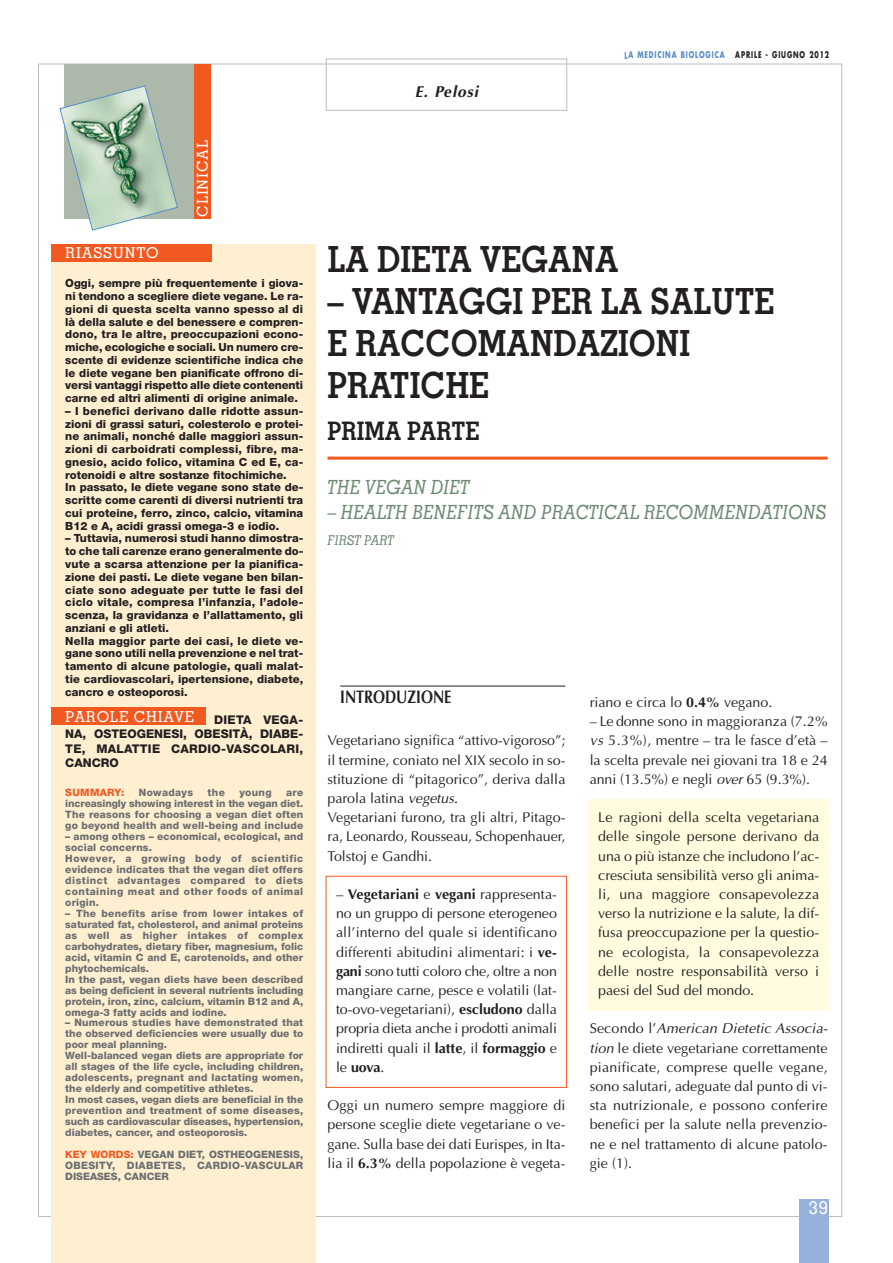
<style>
.page{position:relative;width:893px;height:1263px;background:#fff}
.page>*{position:absolute;margin:0;border:0;box-sizing:border-box;transform-origin:0 0}
.t1{font:700 36px/42px "Memphis";color:#231f20;scale:.9 1}
.t2{font:700 25.5px "Memphis";color:#231f20;scale:.9 1}
.t3{font:italic 500 19.5px "Memphis";color:#6b8a70;scale:.9 1}
.t4{font:700 18px "Optima";color:#231f20;scale:.8 1}
.t5{font:500 18px "Memphis";color:#fff}
.t6{font:italic 700 15.75px "Optima";letter-spacing:.055em;color:#231f20}
.t7{font:500 15px "Memphis";letter-spacing:.05em;color:#fff}
.t8{font:14.25px/19.2px "Optima";color:#231f20;text-align:justify}
.t9{font:italic 500 13.5px "Memphis";color:#6b8a70;scale:.9 1}
.t10{font:800 12px/14.2px "Helvetica Neue";color:#231f20;text-align:justify}
.t11{font:800 11.25px/12.8px "Helvetica Neue";letter-spacing:.005em;color:#231f20}
.t12{font:800 10.2px/10.9px "Helvetica Neue";letter-spacing:.005em;color:#6c6d70;text-align:justify}
.t13{font:800 10.2px/10.9px "Helvetica Neue";letter-spacing:.03em;color:#6c6d70}
.t14{font:800 10.2px "Helvetica Neue";letter-spacing:.03em;color:#f15921}
.t15{font:700 9px "Futura";letter-spacing:.135em;color:#568cc9;scale:.7 1}
.s1{color:#f15921}
.s2{color:#231f20}
.s3{font-style:italic}
.s4{font-weight:700}
</style>
<div class="page">
<div style="left:326px;top:59px;width:241px;height:52px;border:1px solid #bcbdc0"></div>
<div style="left:154px;top:64px;width:57px;height:155px;background:#f15921"></div>
<div style="left:64px;top:64px;width:130px;height:155px;background:#acb9aa"></div>
<svg style="left:59px;top:85px;width:119px;height:146px"></svg>
<hr style="left:327px;top:457px;width:501px;height:3px;background:#f15921">
<hr style="left:340px;top:686px;width:225px;height:1px;background:#231f20">
<div style="left:51px;top:244px;width:264px;height:1019px;background:#feefd0"></div>
<div style="left:51px;top:244px;width:160px;height:17px;background:#f15921"></div>
<div style="left:51px;top:708px;width:155px;height:17px;background:#f15921"></div>
<div style="left:799px;top:1199px;width:30px;height:64px;background:#96b1dc"></div>
<div style="left:588px;top:799px;width:241px;height:211px;background:#fffce0"></div>
<div style="left:326px;top:876px;width:241px;height:211px;border:1px solid #f15921"></div>
<p class="t7" style="left:65px;top:247px;width:95px">RIASSUNTO</p>
<p class="t7" style="left:197px;top:217px;width:78px;rotate:-90deg">CLINICAL</p>
<p class="t11" style="left:65px;top:278px;width:239px;text-align:justify">Oggi, sempre più frequentemente i giova&shy;ni tendono a scegliere diete vegane. Le ra&shy;gioni di questa scelta vanno spesso al di là della salute e del benessere e compren&shy;dono, tra le altre, preoccupazioni econo&shy;miche, ecologiche e sociali. Un numero cre&shy;scente di evidenze scientifiche indica che le diete vegane ben pianificate offrono di&shy;versi vantaggi rispetto alle diete contenenti carne ed altri alimenti di origine animale.</p>
<p class="t11" style="left:65px;top:406px;width:239px">– I benefici derivano dalle ridotte assun&shy;zioni di grassi saturi, colesterolo e protei&shy;ne animali, nonché dalle maggiori assun&shy;zioni di carboidrati complessi, fibre, ma&shy;gnesio, acido folico, vitamina C ed E, ca&shy;rotenoidi e altre sostanze fitochimiche.<br>In passato, le diete vegane sono state de&shy;scritte come carenti di diversi nutrienti tra cui proteine, ferro, zinco, calcio, vitamina B12 e A, acidi grassi omega-3 e iodio.</p>
<p class="t11" style="left:65px;top:533px;width:239px">– Tuttavia, numerosi studi hanno dimostra&shy;to che tali carenze erano generalmente do&shy;vute a scarsa attenzione per la pianifica&shy;zione dei pasti. Le diete vegane ben bilan&shy;ciate sono adeguate per tutte le fasi del ciclo vitale, compresa l’infanzia, l’adole&shy;scenza, la gravidanza e l’allattamento, gli anziani e gli atleti.<br>Nella maggior parte dei casi, le diete ve&shy;gane sono utili nella prevenzione e nel trat&shy;tamento di alcune patologie, quali malat&shy;tie cardiovascolari, ipertensione, diabete, cancro e osteoporosi.</p>
<p class="t10" style="left:65px;top:714px;width:239px;text-indent:149px">DIETA VEGA-NA, OSTEOGENESI, OBESITÀ, DIABE-TE, MALATTIE CARDIO-VASCOLARI, CANCRO</p>
<p class="t14" style="left:65px;top:789px;width:61px">SUMMARY:</p>
<p class="t13" style="left:139px;top:788px;width:56px">Nowadays</p>
<p class="t12" style="left:208px;top:788px;width:19px">the</p>
<p class="t12" style="left:239px;top:788px;width:34px">young</p>
<p class="t7" style="left:65px;top:711px;width:130px">PAROLE CHIAVE</p>
<p class="t12" style="left:65px;top:788px;width:239px;text-indent:221px">are increasingly showing interest in the vegan diet.<br>The reasons for choosing a vegan diet often go beyond health and well-being and include</p>
<p class="t13" style="left:65px;top:832px;width:239px">– among others – economical, ecological, and social concerns.<br>However, a growing body of scientific evidence indicates that the vegan diet offers distinct advantages compared to diets containing meat and other foods of animal origin.</p>
<p class="t12" style="left:65px;top:909px;width:239px;text-align:left">– The benefits arise from lower intakes of saturated fat, cholesterol, and animal proteins as well as higher intakes of complex carbohydrates, dietary fiber, magnesium, folic acid, vitamin C and E, carotenoids, and other phytochemicals.<br>In the past, vegan diets have been described as being deficient in several nutrients including protein, iron, zinc, calcium, vitamin B12 and A, omega-3 fatty acids and iodine.</p>
<p class="t12" style="left:65px;top:1018px;width:239px;text-align:left">– Numerous studies have demonstrated that the observed deficiencies were usually due to poor meal planning.<br>Well-balanced vegan diets are appropriate for all stages of the life cycle, including children, adolescents, pregnant and lactating women, the elderly and competitive athletes.<br>In most cases, vegan diets are beneficial in the prevention and treatment of some diseases, such as cardiovascular diseases, hypertension, diabetes, cancer, and osteoporosis.</p>
<p class="t12" style="left:65px;top:1149px;width:239px"><span class="s1">KEY WORDS:</span> VEGAN DIET, OSTHEOGENESIS, OBESITY, DIABETES, CARDIO-VASCULAR DISEASES, CANCER</p>
<p class="t6" style="left:415px;top:82px;width:65px">E. Pelosi</p>
<p class="t15" style="left:624px;top:51px;width:294px">LA MEDICINA BIOLOGICA <span class="s2">APRILE - GIUGNO 2012</span></p>
<h1 class="t1" style="left:327px;top:241px;width:325px">LA DIETA VEGANA</h1>
<h1 class="t1" style="left:327px;top:283px;width:498px">– VANTAGGI PER LA SALUTE<br>E RACCOMANDAZIONI<br>PRATICHE</h1>
<h2 class="t2" style="left:327px;top:421px;width:170px">PRIMA PARTE</h2>
<h3 class="t3" style="left:327px;top:479px;width:160px">THE VEGAN DIET</h3>
<h3 class="t3" style="left:327px;top:505px;width:556px">– HEALTH BENEFITS AND PRACTICAL RECOMMENDATIONS</h3>
<p class="t9" style="left:327px;top:535px;width:76px">FIRST PART</p>
<p class="t4" style="left:340px;top:687px;width:140px">IntroduzIone</p>
<p class="t8" style="left:327px;top:731px;width:239px;text-align:left">Vegetariano significa “attivo-vigoroso”; il termine, coniato nel XIX secolo in so&shy;stituzione di “pitagorico”, deriva dalla parola latina <span class="s3">vegetus</span>.<br>Vegetariani furono, tra gli altri, Pitago&shy;ra, Leonardo, Rousseau, Schopenhauer, Tolstoj e Gandhi.</p>
<p class="t8" style="left:336px;top:884px;width:222px">– <span class="s4">Vegetariani</span> e <span class="s4">vegani</span> rappresenta&shy;no un gruppo di persone eterogeneo all’interno del quale si identificano differenti abitudini alimentari: i <span class="s4">ve&shy;gani</span> sono tutti coloro che, oltre a non mangiare carne, pesce e volatili (lat&shy;to-ovo-vegetariani), <span class="s4">escludono</span> dalla propria dieta anche i prodotti animali indiretti quali il <span class="s4">latte</span>, il <span class="s4">formaggio</span> e le <span class="s4">uova</span>.</p>
<p class="t8" style="left:327px;top:1095px;width:239px">Oggi un numero sempre maggiore di persone sceglie diete vegetariane o ve&shy;gane. Sulla base dei dati Eurispes, in Ita&shy;lia il <span class="s4">6.3%</span> della popolazione è vegeta-</p>
<p class="t8" style="left:590px;top:692px;width:184px">riano e circa lo <span class="s4">0.4%</span> vegano.</p>
<p class="t8" style="left:590px;top:711px;width:239px">– Le donne sono in maggioranza (7.2% <span class="s3">vs</span> 5.3%), mentre – tra le fasce d’età – la scelta prevale nei giovani tra 18 e 24 anni (13.5%) e negli <span class="s3">over</span> 65 (9.3%).</p>
<p class="t8" style="left:598px;top:807px;width:222px">Le ragioni della scelta vegetariana delle singole persone derivano da una o più istanze che includono l’ac&shy;cresciuta sensibilità verso gli anima&shy;li, una maggiore consapevolezza verso la nutrizione e la salute, la dif&shy;fusa preoccupazione per la questio&shy;ne ecologista, la consapevolezza delle nostre responsabilità verso i paesi del Sud del mondo.</p>
<p class="t8" style="left:590px;top:1019px;width:240px">Secondo l’<span class="s3">American Dietetic Associa&shy;tion</span> le diete vegetariane correttamente pianificate, comprese quelle vegane, sono salutari, adeguate dal punto di vi&shy;sta nutrizionale, e possono conferire benefici per la salute nella prevenzio&shy;ne e nel trattamento di alcune patolo&shy;gie (1).</p>
<p class="t5" style="left:809px;top:1201px;width:20px">39</p>
</div>
